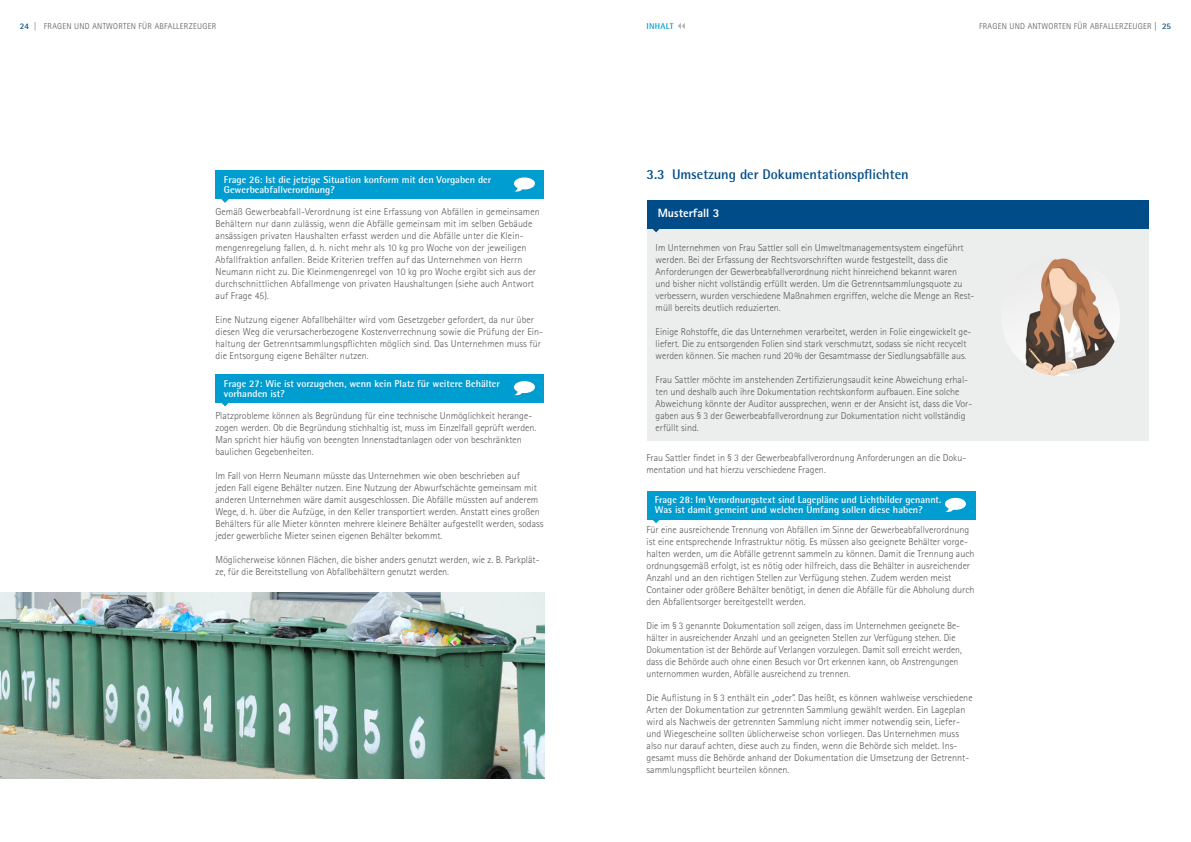
<style>
.page{position:relative;width:1191px;height:842px;background:#fff}
.page>*{position:absolute;margin:0;border:0;box-sizing:border-box;transform-origin:0 0}
.t1{font:700 14px "Agfa Rotis Semisans";color:#004c89}
.t2{font:800 12px "Agfa Rotis Sans Serif";color:#fff}
.t3{font:300 10px/12px "Agfa Rotis Sans Serif";color:#58585a}
.t4{font:700 10px/10px "Agfa Rotis Semisans";color:#fff}
.t5{font:300 8.5px "Agfa Rotis Sans Serif";letter-spacing:.03em;color:#58585a}
.t6{font:700 8.5px "Agfa Rotis Semisans";letter-spacing:.03em;color:#009dd1}
.s1{font-weight:700;color:#004c89}
</style>
<div class="page">
<div style="left:215px;top:374px;width:329px;height:28px;background:#009dd1"></div>
<svg style="left:221px;top:402px;width:8px;height:4px"></svg>
<div style="left:514px;top:381px;width:21px;height:12px;background:#fff;border-radius:50%"></div>
<svg style="left:514px;top:390px;width:8px;height:6px"></svg>
<div style="left:646px;top:491px;width:329px;height:28px;background:#009dd1"></div>
<svg style="left:652px;top:519px;width:8px;height:4px"></svg>
<div style="left:945px;top:498px;width:21px;height:12px;background:#fff;border-radius:50%"></div>
<svg style="left:945px;top:507px;width:9px;height:5px"></svg>
<div style="left:646px;top:224px;width:502px;height:216px;background:#eceded"></div>
<div style="left:646px;top:200px;width:502px;height:28px;background:#004c89"></div>
<svg style="left:652px;top:228px;width:8px;height:4px"></svg>
<img style="left:0;top:593px;width:544px;height:185px">
<div style="left:215px;top:170px;width:329px;height:29px;background:#009dd1"></div>
<svg style="left:221px;top:199px;width:8px;height:4px"></svg>
<div style="left:514px;top:177px;width:21px;height:12px;background:#fff;border-radius:50%"></div>
<svg style="left:514px;top:186px;width:9px;height:6px"></svg>
<img style="left:1001px;top:257px;width:119px;height:119px;border-radius:60px">
<svg style="left:678px;top:23px;width:7px;height:6px"></svg>
<p class="t5" style="left:20px;top:22px;width:198px"><span class="s1">24</span> | FRAGEN UND ANTWORTEN FÜR ABFALLERZEUGER</p>
<p class="t5" style="left:979px;top:22px;width:193px">FRAGEN UND ANTWORTEN FÜR ABFALLERZEUGER <span class="s1">| 25</span></p>
<p class="t6" style="left:646px;top:21px;width:28px">INHALT</p>
<p class="t4" style="left:224px;top:174px;width:269px">Frage 26: Ist die jetzige Situation konform mit den Vorgaben der<br>Gewerbeabfallverordnung?</p>
<p class="t3" style="left:215px;top:206px;width:326px">Gemäß Gewerbeabfall-Verordnung ist eine Erfassung von Abfällen in gemeinsamen Behältern nur dann zulässig, wenn die Abfälle gemeinsam mit im selben Gebäude ansässigen privaten Haushalten erfasst werden und die Abfälle unter die Klein&shy;mengenregelung fallen, d. h. nicht mehr als 10 kg pro Woche von der jeweiligen Abfallfraktion anfallen. Beide Kriterien treffen auf das Unternehmen von Herrn Neumann nicht zu. Die Kleinmengenregel von 10 kg pro Woche ergibt sich aus der durchschnittlichen Abfallmenge von privaten Haushaltungen (siehe auch Antwort auf Frage 45).</p>
<p class="t3" style="left:215px;top:314px;width:329px">Eine Nutzung eigener Abfallbehälter wird vom Gesetzgeber gefordert, da nur über diesen Weg die verursacherbezogene Kostenverrechnung sowie die Prüfung der Ein&shy;haltung der Getrenntsammlungspflichten möglich sind. Das Unternehmen muss für die Entsorgung eigene Behälter nutzen.</p>
<p class="t4" style="left:224px;top:378px;width:278px">Frage 27: Wie ist vorzugehen, wenn kein Platz für weitere Behälter vorhanden ist?</p>
<p class="t3" style="left:215px;top:410px;width:322px">Platzprobleme können als Begründung für eine technische Unmöglichkeit herange&shy;zogen werden. Ob die Begründung stichhaltig ist, muss im Einzelfall geprüft werden.<br>Man spricht hier häufig von beengten Innenstadtanlagen oder von beschränkten baulichen Gegebenheiten.</p>
<p class="t3" style="left:215px;top:470px;width:329px">Im Fall von Herrn Neumann müsste das Unternehmen wie oben beschrieben auf<br>jeden Fall eigene Behälter nutzen. Eine Nutzung der Abwurfschächte gemeinsam mit anderen Unternehmen wäre damit ausgeschlossen. Die Abfälle müssten auf anderem Wege, d. h. über die Aufzüge, in den Keller transportiert werden. Anstatt eines großen Behälters für alle Mieter könnten mehrere kleinere Behälter aufgestellt werden, sodass jeder gewerbliche Mieter seinen eigenen Behälter bekommt.</p>
<p class="t3" style="left:215px;top:554px;width:326px">Möglicherweise können Flächen, die bisher anders genutzt werden, wie z. B. Parkplät&shy;ze, für die Bereitstellung von Abfallbehältern genutzt werden.</p>
<p class="t1" style="left:646px;top:166px;width:264px">3.3 Umsetzung der Dokumentationspflichten</p>
<p class="t2" style="left:658px;top:205px;width:63px">Musterfall 3</p>
<p class="t3" style="left:655px;top:242px;width:320px">Im Unternehmen von Frau Sattler soll ein Umweltmanagementsystem eingeführt werden. Bei der Erfassung der Rechtsvorschriften wurde festgestellt, dass die Anforderungen der Gewerbeabfallverordnung nicht hinreichend bekannt waren und bisher nicht vollständig erfüllt werden. Um die Getrenntsammlungsquote zu verbessern, wurden verschiedene Maßnahmen ergriffen, welche die Menge an Rest&shy;müll bereits deutlich reduzierten.</p>
<p class="t3" style="left:655px;top:326px;width:317px">Einige Rohstoffe, die das Unternehmen verarbeitet, werden in Folie eingewickelt ge&shy;liefert. Die zu entsorgenden Folien sind stark verschmutzt, sodass sie nicht recycelt werden können. Sie machen rund 20% der Gesamtmasse der Siedlungsabfälle aus.</p>
<p class="t3" style="left:655px;top:374px;width:318px">Frau Sattler möchte im anstehenden Zertifizierungsaudit keine Abweichung erhal&shy;ten und deshalb auch ihre Dokumentation rechtskonform aufbauen. Eine solche Abweichung könnte der Auditor aussprechen, wenn er der Ansicht ist, dass die Vor&shy;gaben aus § 3 der Gewerbeabfallverordnung zur Dokumentation nicht vollständig erfüllt sind.</p>
<p class="t3" style="left:646px;top:452px;width:321px">Frau Sattler findet in § 3 der Gewerbeabfallverordnung Anforderungen an die Doku&shy;mentation und hat hierzu verschiedene Fragen.</p>
<p class="t4" style="left:655px;top:495px;width:288px">Frage 28: Im Verordnungstext sind Lagepläne und Lichtbilder genannt.<br>Was ist damit gemeint und welchen Umfang sollen diese haben?</p>
<p class="t3" style="left:646px;top:524px;width:329px">Für eine ausreichende Trennung von Abfällen im Sinne der Gewerbeabfallverordnung ist eine entsprechende Infrastruktur nötig. Es müssen also geeignete Behälter vorge&shy;halten werden, um die Abfälle getrennt sammeln zu können. Damit die Trennung auch ordnungsgemäß erfolgt, ist es nötig oder hilfreich, dass die Behälter in ausreichender Anzahl und an den richtigen Stellen zur Verfügung stehen. Zudem werden meist Container oder größere Behälter benötigt, in denen die Abfälle für die Abholung durch den Abfallentsorger bereitgestellt werden.</p>
<p class="t3" style="left:646px;top:620px;width:317px">Die im § 3 genannte Dokumentation soll zeigen, dass im Unternehmen geeignete Be&shy;hälter in ausreichender Anzahl und an geeigneten Stellen zur Verfügung stehen. Die Dokumentation ist der Behörde auf Verlangen vorzulegen. Damit soll erreicht werden, dass die Behörde auch ohne einen Besuch vor Ort erkennen kann, ob Anstrengungen unternommen wurden, Abfälle ausreichend zu trennen.</p>
<p class="t3" style="left:646px;top:692px;width:327px">Die Auflistung in § 3 enthält ein „oder“. Das heißt, es können wahlweise verschiedene Arten der Dokumentation zur getrennten Sammlung gewählt werden. Ein Lageplan wird als Nachweis der getrennten Sammlung nicht immer notwendig sein, Liefer&shy;und Wiegescheine sollten üblicherweise schon vorliegen. Das Unternehmen muss also nur darauf achten, diese auch zu finden, wenn die Behörde sich meldet. Ins&shy;gesamt muss die Behörde anhand der Dokumentation die Umsetzung der Getrennt&shy;sammlungspflicht beurteilen können.</p>
</div>
